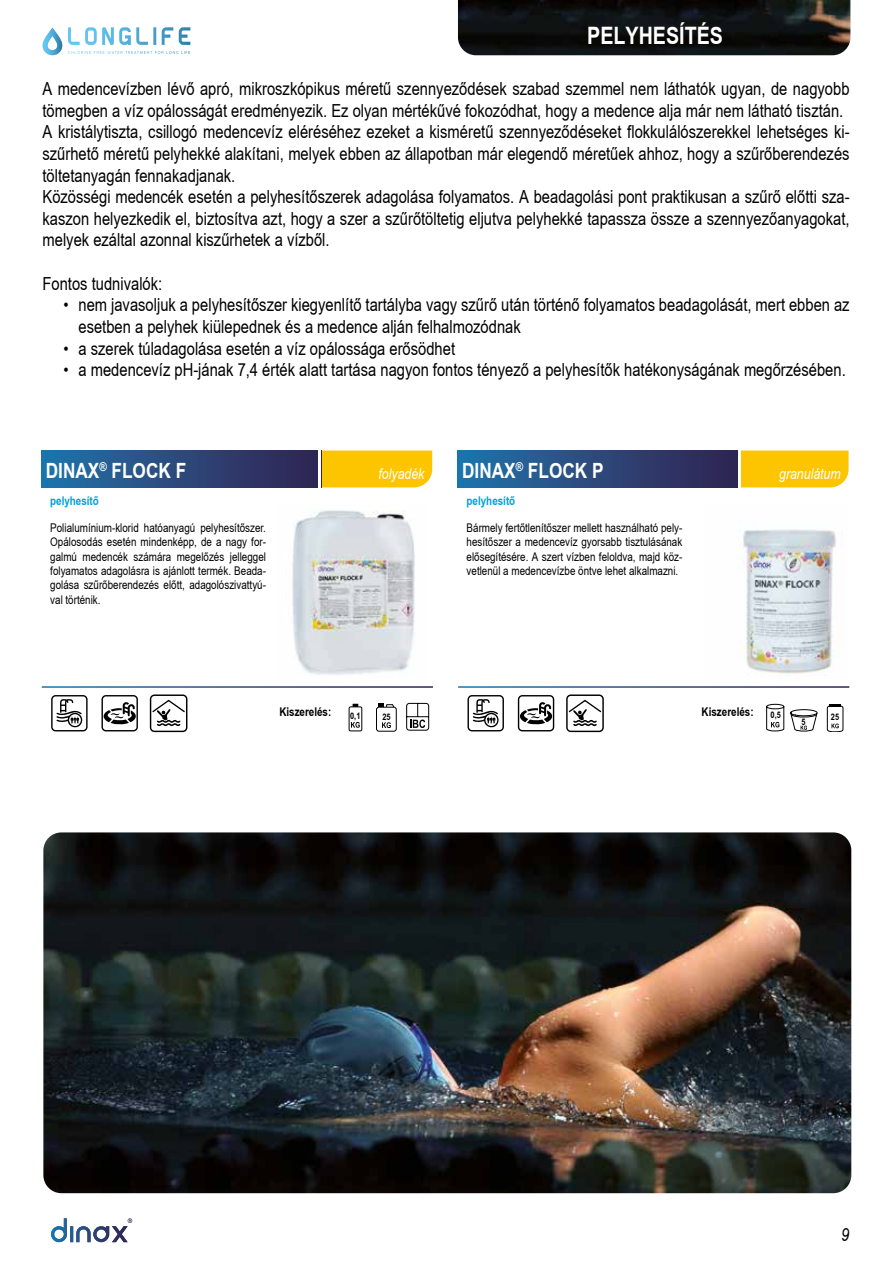
<style>
.page{position:relative;width:893px;height:1263px;background:#fff}
.page>*{position:absolute;margin:0;border:0;box-sizing:border-box;transform-origin:0 0}
.t1{font:700 24px "Arial Narrow Hu";color:#fff}
.t2{font:700 21px "Arial Narrow Hu";color:#fff}
.t3{font:18px/21.6px "Arial Narrow Hu Normal";color:#000}
.t4{font:italic 18px "Arial Narrow Hu";color:#000}
.t5{font:italic 15px "Arial Narrow Hu";color:#fff}
.t6{font:12px/14.4px "Arial Narrow Hu Normal";color:#000;text-align:justify}
.t7{font:700 12px "Arial Narrow Hu";color:#000}
.t8{font:700 12px "Arial Narrow Hu";color:#009fe3}
.t9{font:700 9px "Arial Narrow Hu";color:#000}
</style>
<div class="page">
<img style="left:458px;top:0;width:392px;height:55px">
<svg style="left:51px;top:1218px;width:81px;height:25px"></svg>
<svg style="left:43px;top:27px;width:147px;height:28px"></svg>
<div style="left:467px;top:695px;width:37px;height:36px;border:1px solid #000;border-radius:4px"></div>
<svg style="left:472px;top:699px;width:27px;height:29px"></svg>
<div style="left:518px;top:695px;width:36px;height:36px;border:1px solid #000;border-radius:4px"></div>
<svg style="left:520px;top:702px;width:32px;height:22px"></svg>
<div style="left:566px;top:694px;width:38px;height:38px;border:1px solid #000;border-radius:4px"></div>
<svg style="left:567px;top:699px;width:36px;height:28px"></svg>
<div style="left:741px;top:450px;width:108px;height:37px;background:#fdc500"></div>
<div style="left:458px;top:450px;width:280px;height:37px;background:linear-gradient(to right,#2173aa,#33214f)"></div>
<img style="left:43px;top:832px;width:808px;height:361px">
<div style="left:321px;top:450px;width:111px;height:37px;background:#fdc500"></div>
<div style="left:42px;top:450px;width:279px;height:37px;background:linear-gradient(to right,#2173aa,#33214f)"></div>
<img style="left:292px;top:510px;width:123px;height:165px">
<svg style="left:406px;top:703px;width:24px;height:28px"></svg>
<img style="left:738px;top:529px;width:104px;height:146px">
<svg style="left:766px;top:703px;width:51px;height:29px"></svg>
<hr style="left:318px;top:449px;width:3px;height:40px;background:#fff">
<div style="left:51px;top:695px;width:37px;height:36px;border:1px solid #000;border-radius:4px"></div>
<svg style="left:56px;top:699px;width:27px;height:29px"></svg>
<div style="left:102px;top:695px;width:36px;height:36px;border:1px solid #000;border-radius:4px"></div>
<svg style="left:104px;top:702px;width:32px;height:22px"></svg>
<div style="left:150px;top:694px;width:37px;height:38px;border:1px solid #000;border-radius:4px"></div>
<svg style="left:151px;top:699px;width:35px;height:28px"></svg>
<div style="left:349px;top:706px;width:13px;height:25px;border:1px solid #000;border-radius:2px"></div>
<svg style="left:351px;top:722px;width:9px;height:6px"></svg>
<svg style="left:353px;top:704px;width:5px;height:3px"></svg>
<div style="left:376px;top:707px;width:21px;height:25px;border:1px solid #000;border-radius:2px"></div>
<svg style="left:378px;top:704px;width:17px;height:4px"></svg>
<svg style="left:382px;top:722px;width:9px;height:6px"></svg>
<svg style="left:827px;top:704px;width:17px;height:28px"></svg>
<h1 class="t1" style="left:587px;top:17px;width:137px">PELYHESÍTÉS</h1>
<p class="t3" style="left:43px;top:77px;width:809px">A medencevízben lévő apró, mikroszkópikus méretű szennyeződések szabad szemmel nem láthatók ugyan, de nagyobb tömegben a víz opálosságát eredményezik. Ez olyan mértékűvé fokozódhat, hogy a medence alja már nem látható tisztán.<br>A kristálytiszta, csillogó medencevíz eléréséhez ezeket a kisméretű szennyeződéseket flokkulálószerekkel lehetséges ki&shy;szűrhető méretű pelyhekké alakítani, melyek ebben az állapotban már elegendő méretűek ahhoz, hogy a szűrőberendezés töltetanyagán fennakadjanak.<br>Közösségi medencék esetén a pelyhesítőszerek adagolása folyamatos. A beadagolási pont praktikusan a szűrő előtti sza&shy;kaszon helyezkedik el, biztosítva azt, hogy a szer a szűrőtöltetig eljutva pelyhekké tapassza össze a szennyezőanyagokat, melyek ezáltal azonnal kiszűrhetek a vízből.</p>
<p class="t3" style="left:43px;top:272px;width:121px">Fontos tudnivalók:</p>
<p class="t3" style="left:79px;top:293px;width:773px;text-indent:-15px">• nem javasoljuk a pelyhesítőszer kiegyenlítő tartályba vagy szűrő után történő folyamatos beadagolását, mert ebben az esetben a pelyhek kiülepednek és a medence alján felhalmozódnak</p>
<p class="t3" style="left:64px;top:337px;width:393px">• a szerek túladagolása esetén a víz opálossága erősödhet</p>
<p class="t3" style="left:64px;top:358px;width:784px">• a medencevíz pH-jának 7,4 érték alatt tartása nagyon fontos tényező a pelyhesítők hatékonyságának megőrzésében.</p>
<p class="t2" style="left:46px;top:455px;width:142px">DINAX<sup>®</sup> FLOCK F</p>
<p class="t5" style="left:379px;top:463px;width:47px">folyadék</p>
<p class="t8" style="left:50px;top:492px;width:50px">pelyhesítő</p>
<p class="t6" style="left:50px;top:520px;width:217px">Polialumínium-klorid hatóanyagú pelyhesítőszer.<br>Opálosodás esetén mindenképp, de a nagy for&shy;galmú medencék számára megelőzés jelleggel folyamatos adagolásra is ajánlott termék. Beada&shy;golása szűrőberendezés előtt, adagolószivattyú&shy;val történik.</p>
<p class="t2" style="left:462px;top:455px;width:143px">DINAX<sup>®</sup> FLOCK P</p>
<p class="t5" style="left:779px;top:463px;width:63px">granulátum</p>
<p class="t8" style="left:467px;top:492px;width:50px">pelyhesítő</p>
<p class="t6" style="left:467px;top:520px;width:217px">Bármely fertőtlenítőszer mellett használható pely&shy;hesítőszer a medencevíz gyorsabb tisztulásának elősegítésére. A szert vízben feloldva, majd köz&shy;vetlenül a medencevízbe öntve lehet alkalmazni.</p>
<p class="t7" style="left:279px;top:703px;width:53px">Kiszerelés:</p>
<p class="t7" style="left:702px;top:703px;width:53px">Kiszerelés:</p>
<p class="t9" style="left:771px;top:708px;width:12px">0,5</p>
<p class="t9" style="left:350px;top:709px;width:12px">0,1</p>
<p class="t9" style="left:382px;top:710px;width:10px">25</p>
<p class="t9" style="left:831px;top:710px;width:10px">25</p>
<p class="t9" style="left:802px;top:715px;width:6px">5</p>
<p class="t4" style="left:841px;top:1222px;width:10px">9</p>
</div>
